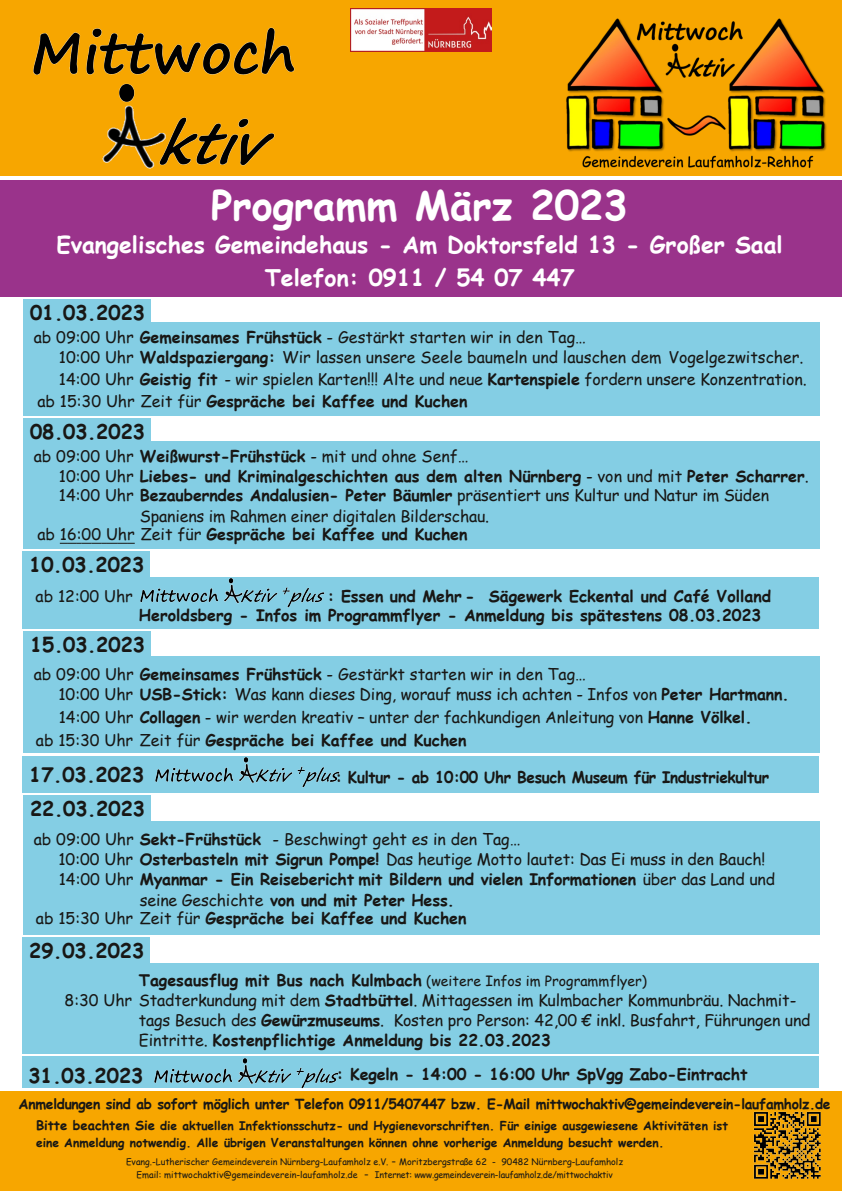
<style>
.page{position:relative;width:842px;height:1191px;background:#fff}
.page>*{position:absolute;margin:0;border:0;box-sizing:border-box;transform-origin:0 0}
.t1{font:700 40px "Comic Sans MS";color:#fff}
.t2{font:700 23px/33px "Comic Sans MS";color:#fff;text-align:center}
.t3{font:700 20px "Comic Sans MS";color:#181715}
.t4{font:16px/20px "Comic Sans MS";letter-spacing:-.01em;color:#181715}
.t5{font:700 16px/19px "Comic Sans MS";color:#181715}
.t6{font:700 16px "Comic Sans MS";letter-spacing:-.02em;color:#181715;scale:.96 1}
.t7{font:700 14px "Comic Sans MS";letter-spacing:-.02em;color:#181715}
.t8{font:700 12px/17px "Comic Sans MS";color:#181715}
.t9{font:9px/13.8px "Comic Sans MS";color:#181715;text-align:center}
.s1{font-weight:700}
.s2{font-weight:400}
.s3{font-weight:400;font-size:14px}
.s4{font-size:13px}
.s5{font-family:"Arial";font-size:12px}
</style>
<div class="page">
<div style="left:23px;top:755px;width:796px;height:37px;background:#84cee4"></div>
<div style="left:23px;top:577px;width:796px;height:51px;background:#84cee4"></div>
<div style="left:24px;top:631px;width:127px;height:28px;background:#84cee4"></div>
<div style="left:0;top:1091px;width:842px;height:100px;background:#f7a600"></div>
<div style="left:0;top:0;width:842px;height:176px;background:#f7a600"></div>
<img style="left:566px;top:18px;width:261px;height:150px">
<img style="left:33px;top:27px;width:262px;height:142px">
<div style="left:0;top:180px;width:842px;height:117px;background:#9a338b"></div>
<img style="left:753px;top:1111px;width:68px;height:68px">
<div style="left:24px;top:656px;width:796px;height:97px;background:#84cee4"></div>
<img style="left:140px;top:578px;width:185px;height:30px">
<div style="left:23px;top:551px;width:127px;height:29px;background:#84cee4"></div>
<div style="left:22px;top:1056px;width:796px;height:31px;background:#84cee4"></div>
<img style="left:152px;top:1058px;width:189px;height:31px">
<img style="left:153px;top:755px;width:189px;height:33px">
<div style="left:24px;top:418px;width:127px;height:28px;background:#84cee4"></div>
<div style="left:24px;top:441px;width:796px;height:108px;background:#84cee4"></div>
<svg style="left:60px;top:543px;width:75px;height:1px"></svg>
<img style="left:350px;top:9px;width:142px;height:42px">
<div style="left:23px;top:937px;width:127px;height:28px;background:#84cee4"></div>
<div style="left:23px;top:962px;width:796px;height:91px;background:#84cee4"></div>
<div style="left:24px;top:299px;width:127px;height:28px;background:#84cee4"></div>
<div style="left:24px;top:322px;width:796px;height:93px;background:#84cee4"></div>
<div style="left:24px;top:795px;width:127px;height:28px;background:#84cee4"></div>
<div style="left:24px;top:821px;width:796px;height:113px;background:#84cee4"></div>
<h1 class="t1" style="left:211px;top:176px;width:418px">Programm März 2023</h1>
<h2 class="t2" style="left:56px;top:227px;width:728px">Evangelisches Gemeindehaus - Am Doktorsfeld 13 - Großer Saal<br>Telefon: 0911 / 54 07 447</h2>
<p class="t3" style="left:30px;top:298px;width:117px">01.03.2023</p>
<p class="t4" style="left:34px;top:327px;width:554px">ab 09:00 Uhr <span class="s1">Gemeinsames Frühstück</span> - Gestärkt starten wir in den Tag…</p>
<p class="t4" style="left:37px;top:367px;width:771px;line-height:22.1px;text-indent:21px">14:00 Uhr <span class="s1">Geistig fit</span> - wir spielen Karten!!! Alte und neue <span class="s1">Kartenspiele</span> fordern unsere Konzentration. ab 15:30 Uhr Zeit für <span class="s1">Gespräche bei Kaffee und Kuchen</span></p>
<p class="t4" style="left:59px;top:346px;width:746px">10:00 Uhr <span class="s1">Waldspaziergang:</span> Wir lassen unsere Seele baumeln und lauschen dem Vogelgezwitscher.</p>
<p class="t3" style="left:30px;top:417px;width:117px">08.03.2023</p>
<p class="t4" style="left:34px;top:446px;width:436px">ab 09:00 Uhr <span class="s1">Weißwurst-Frühstück</span> - mit und ohne Senf…</p>
<p class="t4" style="left:140px;top:484px;width:631px;line-height:21px;text-indent:-81px">14:00 Uhr <span class="s1">Bezauberndes Andalusien- Peter Bäumler</span> präsentiert uns Kultur und Natur im Süden<br>Spaniens im Rahmen einer digitalen Bilderschau.</p>
<p class="t5" style="left:37px;top:524px;width:432px"><span class="s2">ab 16:00 Uhr Zeit für</span> Gespräche bei Kaffee und Kuchen</p>
<p class="t5" style="left:59px;top:466px;width:751px"><span class="s2">10:00 Uhr</span> Liebes- und Kriminalgeschichten aus dem alten Nürnberg <span class="s2">- von und mit</span> Peter Scharrer<span class="s2">.</span></p>
<p class="t3" style="left:29px;top:550px;width:117px">10.03.2023</p>
<p class="t4" style="left:36px;top:585px;width:99px">ab 12:00 Uhr</p>
<p class="t5" style="left:139px;top:586px;width:634px;text-indent:189px">: Essen und Mehr - Sägewerk Eckental und Café Volland<br>Heroldsberg - Infos im Programmflyer - Anmeldung bis spätestens 08.03.2023</p>
<p class="t3" style="left:30px;top:630px;width:116px">15.03.2023</p>
<p class="t4" style="left:58px;top:664px;width:732px;text-indent:-25px">ab 09:00 Uhr <span class="s1">Gemeinsames Frühstück</span> - Gestärkt starten wir in den Tag…<br>10:00 Uhr <span class="s1">USB-Stick:</span> Was kann dieses Ding, worauf muss ich achten - Infos von <span class="s1">Peter Hartmann.</span></p>
<p class="t5" style="left:36px;top:729px;width:432px"><span class="s2">ab 15:30 Uhr Zeit für</span> Gespräche bei Kaffee und Kuchen</p>
<p class="t4" style="left:59px;top:706px;width:695px">14:00 Uhr <span class="s1">Collagen</span> - wir werden kreativ – unter der fachkundigen Anleitung von <span class="s1">Hanne Völkel.</span></p>
<p class="t3" style="left:29px;top:760px;width:117px">17.03.2023</p>
<p class="t6" style="left:335px;top:765px;width:453px">: Kultur - ab 10:00 Uhr Besuch Museum für Industriekultur</p>
<p class="t3" style="left:30px;top:794px;width:116px">22.03.2023</p>
<p class="t4" style="left:58px;top:828px;width:708px;text-indent:-25px">ab 09:00 Uhr <span class="s1">Sekt-Frühstück</span> - Beschwingt geht es in den Tag…<br>10:00 Uhr <span class="s1">Osterbasteln mit Sigrun Pompe!</span> Das heutige Motto lautet: Das Ei muss in den Bauch!</p>
<p class="t5" style="left:140px;top:867px;width:637px;line-height:21px;text-indent:-81px"><span class="s2">14:00 Uhr</span> Myanmar - Ein Reisebericht mit Bildern und vielen Informationen <span class="s2">über das Land und seine Geschichte</span> von und mit Peter Hess.</p>
<p class="t5" style="left:36px;top:908px;width:432px"><span class="s2">ab 15:30 Uhr Zeit für</span> Gespräche bei Kaffee und Kuchen</p>
<p class="t3" style="left:29px;top:936px;width:117px">29.03.2023</p>
<p class="t5" style="left:139px;top:969px;width:510px">Tagesausflug mit Bus nach Kulmbach <span class="s3">(weitere Infos im Programmflyer)</span></p>
<p class="t4" style="left:139px;top:989px;width:673px;text-indent:-74px">8:30 Uhr Stadterkundung mit dem <span class="s1">Stadtbüttel</span>. Mittagessen im Kulmbacher Kommunbräu. Nachmit&shy;tags Besuch des <span class="s1">Gewürzmuseums</span>. Kosten pro Person: 42,00 € inkl. Busfahrt, Führungen und<br>Eintritte. <span class="s1">Kostenpflichtige Anmeldung bis 22.03.2023</span></p>
<p class="t3" style="left:28px;top:1060px;width:116px">31.03.2023</p>
<p class="t5" style="left:337px;top:1064px;width:412px">: Kegeln - 14:00 - 16:00 Uhr SpVgg Zabo-Eintracht</p>
<p class="t7" style="left:19px;top:1093px;width:813px">Anmeldungen sind ab sofort möglich unter Telefon 0911/5407447 bzw. E-Mail mittwochaktiv@gemeindeverein-laufamholz.de</p>
<p class="t8" style="left:36px;top:1116px;width:693px"><span class="s4">Bitte beachten Sie</span> die aktuellen Infektionsschutz- und Hygienevorschriften. Für einige ausgewiesene Aktivitäten ist eine Anmeldung notwendig. Alle übrigen Veranstaltungen können ohne vorherige Anmeldung besucht werden.</p>
<p class="t9" style="left:126px;top:1154px;width:499px">Evang.-Lutherischer Gemeindeverein Nürnberg-Laufamholz e.V. <span class="s5">-</span> Moritzbergstraße 62 - 90482 Nürnberg-Laufamholz<br>Email: mittwochaktiv@gemeindeverein-laufamholz.de <span class="s5">-</span> Internet: www.gemeindeverein-laufamholz.de/mittwochaktiv</p>
</div>
